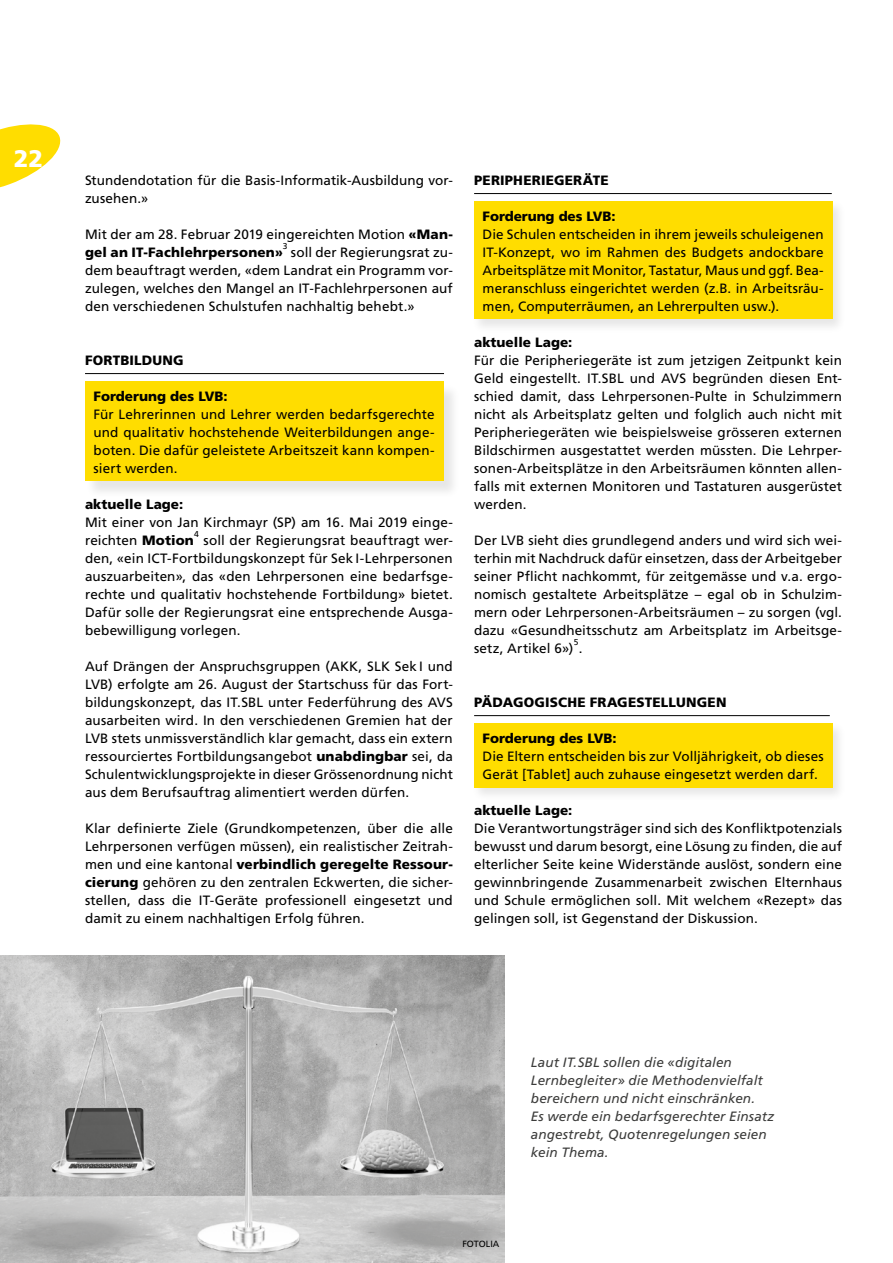
<style>
.page{position:relative;width:893px;height:1263px;background:#fff}
.page>*{position:absolute;margin:0;border:0;box-sizing:border-box;transform-origin:0 0}
.t1{font:900 24px "Frutiger LT Std";color:#fff}
.t2{font:13.5px/18px "Frutiger LT Std";letter-spacing:.005em;color:#000;text-align:justify}
.t3{font:italic 13.5px/18px "Frutiger LT Std";letter-spacing:.005em;color:#3c3c3b}
.t4{font:900 13.5px "Frutiger LT Std";color:#000}
.t5{font:9px "Frutiger LT Std";color:#000}
.t6{font:8.55px "Frutiger LT Std";color:#000}
.s1{font-weight:900}
</style>
<div class="page">
<svg style="left:0;top:124px;width:61px;height:64px"></svg>
<hr style="left:85px;top:373px;width:359px;height:1px;background:#000">
<hr style="left:474px;top:193px;width:358px;height:1px;background:#000">
<hr style="left:474px;top:715px;width:356px;height:1px;background:#000">
<div style="left:85px;top:383px;width:375px;height:116px;background:#000;opacity:.1"></div>
<div style="left:85px;top:382px;width:358px;height:99px;background:#fd0"></div>
<div style="left:472px;top:199px;width:374px;height:135px;background:#000;opacity:.1"></div>
<div style="left:474px;top:201px;width:358px;height:118px;background:#fd0"></div>
<div style="left:472px;top:721px;width:374px;height:80px;background:#000;opacity:.1"></div>
<div style="left:474px;top:723px;width:358px;height:64px;background:#fd0"></div>
<img style="left:0;top:956px;width:505px;height:307px">
<h1 class="t1" style="left:14px;top:144px;width:31px">22</h1>
<p class="t2" style="left:85px;top:171px;width:369px">Stundendotation für die Basis-Informatik-Ausbildung vor&shy;zusehen.»</p>
<p class="t2" style="left:85px;top:225px;width:369px">Mit der am 28. Februar 2019 eingereichten Motion <span class="s1">«Man&shy;gel an IT-Fachlehrpersonen»</span></p>
<p class="t6" style="left:283px;top:241px;width:6px">3</p>
<p class="t2" style="left:85px;top:243px;width:369px;text-indent:206px">soll der Regierungsrat zu&shy;dem beauftragt werden, «dem Landrat ein Programm vor&shy;zulegen, welches den Mangel an IT-Fachlehrpersonen auf den verschiedenen Schulstufen nachhaltig behebt.»</p>
<p class="t4" style="left:85px;top:352px;width:100px">FORTBILDUNG</p>
<p class="t4" style="left:94px;top:388px;width:135px">Forderung des LVB:</p>
<p class="t2" style="left:94px;top:405px;width:343px">Für Lehrerinnen und Lehrer werden bedarfsgerechte und qualitativ hochstehende Weiterbildungen ange&shy;boten. Die dafür geleistete Arbeitszeit kann kompen&shy;siert werden.</p>
<p class="t4" style="left:85px;top:496px;width:100px">aktuelle Lage:</p>
<p class="t2" style="left:85px;top:513px;width:369px">Mit einer von Jan Kirchmayr (SP) am 16. Mai 2019 einge&shy;reichten <span class="s1">Motion</span></p>
<p class="t6" style="left:194px;top:529px;width:6px">4</p>
<p class="t2" style="left:85px;top:531px;width:369px;text-indent:119px">soll der Regierungsrat beauftragt wer&shy;den, «ein ICT-Fortbildungskonzept für Sek I-Lehrpersonen auszuarbeiten», das «den Lehrpersonen eine bedarfsge&shy;rechte und qualitativ hochstehende Fortbildung» bietet.<br>Dafür solle der Regierungsrat eine entsprechende Ausga&shy;bebewilligung vorlegen.</p>
<p class="t2" style="left:85px;top:657px;width:369px">Auf Drängen der Anspruchsgruppen (AKK, SLK Sek I und LVB) erfolgte am 26. August der Startschuss für das Fort&shy;bildungskonzept, das IT.SBL unter Federführung des AVS ausarbeiten wird. In den verschiedenen Gremien hat der LVB stets unmissverständlich klar gemacht, dass ein extern ressourciertes Fortbildungsangebot <span class="s1">unabdingbar</span> sei, da Schulentwicklungsprojekte in dieser Grössenordnung nicht aus dem Berufsauftrag alimentiert werden dürfen.</p>
<p class="t2" style="left:85px;top:819px;width:369px">Klar definierte Ziele (Grundkompetenzen, über die alle Lehrpersonen verfügen müssen), ein realistischer Zeitrah&shy;men und eine kantonal <span class="s1">verbindlich geregelte Ressour&shy;cierung</span> gehören zu den zentralen Eckwerten, die sicher&shy;stellen, dass die IT-Geräte professionell eingesetzt und damit zu einem nachhaltigen Erfolg führen.</p>
<p class="t4" style="left:474px;top:172px;width:136px">PERIPHERIEGERÄTE</p>
<p class="t4" style="left:483px;top:208px;width:134px">Forderung des LVB:</p>
<p class="t2" style="left:483px;top:225px;width:343px">Die Schulen entscheiden in ihrem jeweils schuleigenen IT-Konzept, wo im Rahmen des Budgets andockbare Arbeitsplätze mit Monitor, Tastatur, Maus und ggf. Bea&shy;meranschluss eingerichtet werden (z.B. in Arbeitsräu&shy;men, Computerräumen, an Lehrerpulten usw.).</p>
<p class="t4" style="left:474px;top:334px;width:100px">aktuelle Lage:</p>
<p class="t2" style="left:474px;top:351px;width:369px">Für die Peripheriegeräte ist zum jetzigen Zeitpunkt kein Geld eingestellt. IT.SBL und AVS begründen diesen Ent&shy;schied damit, dass Lehrpersonen-Pulte in Schulzimmern nicht als Arbeitsplatz gelten und folglich auch nicht mit Peripheriegeräten wie beispielsweise grösseren externen Bildschirmen ausgestattet werden müssten. Die Lehrper&shy;sonen-Arbeitsplätze in den Arbeitsräumen könnten allen&shy;falls mit externen Monitoren und Tastaturen ausgerüstet werden.</p>
<p class="t2" style="left:474px;top:531px;width:369px">Der LVB sieht dies grundlegend anders und wird sich wei&shy;terhin mit Nachdruck dafür einsetzen, dass der Arbeitgeber seiner Pflicht nachkommt, für zeitgemässe und v.a. ergo&shy;nomisch gestaltete Arbeitsplätze – egal ob in Schulzim&shy;mern oder Lehrpersonen-Arbeitsräumen – zu sorgen (vgl. dazu «Gesundheitsschutz am Arbeitsplatz im Arbeitsge&shy;setz, Artikel 6») .</p>
<p class="t6" style="left:574px;top:637px;width:6px">5</p>
<p class="t4" style="left:474px;top:694px;width:254px">PÄDAGOGISCHE FRAGESTELLUNGEN</p>
<p class="t4" style="left:483px;top:730px;width:135px">Forderung des LVB:</p>
<p class="t2" style="left:483px;top:747px;width:343px">Die Eltern entscheiden bis zur Volljährigkeit, ob dieses<br>Gerät [Tablet] auch zuhause eingesetzt werden darf.</p>
<p class="t4" style="left:474px;top:802px;width:100px">aktuelle Lage:</p>
<p class="t2" style="left:474px;top:819px;width:369px">Die Verantwortungsträger sind sich des Konfliktpotenzials bewusst und darum besorgt, eine Lösung zu finden, die auf elterlicher Seite keine Widerstände auslöst, sondern eine gewinnbringende Zusammenarbeit zwischen Elternhaus und Schule ermöglichen soll. Mit welchem «Rezept» das gelingen soll, ist Gegenstand der Diskussion.</p>
<p class="t3" style="left:531px;top:1053px;width:245px">Laut IT.SBL sollen die «digitalen Lernbegleiter» die Methodenvielfalt bereichern und nicht einschränken.<br>Es werde ein bedarfsgerechter Einsatz angestrebt, Quotenregelungen seien kein Thema.</p>
<p class="t5" style="left:462px;top:1239px;width:39px">FOTOLIA</p>
</div>
